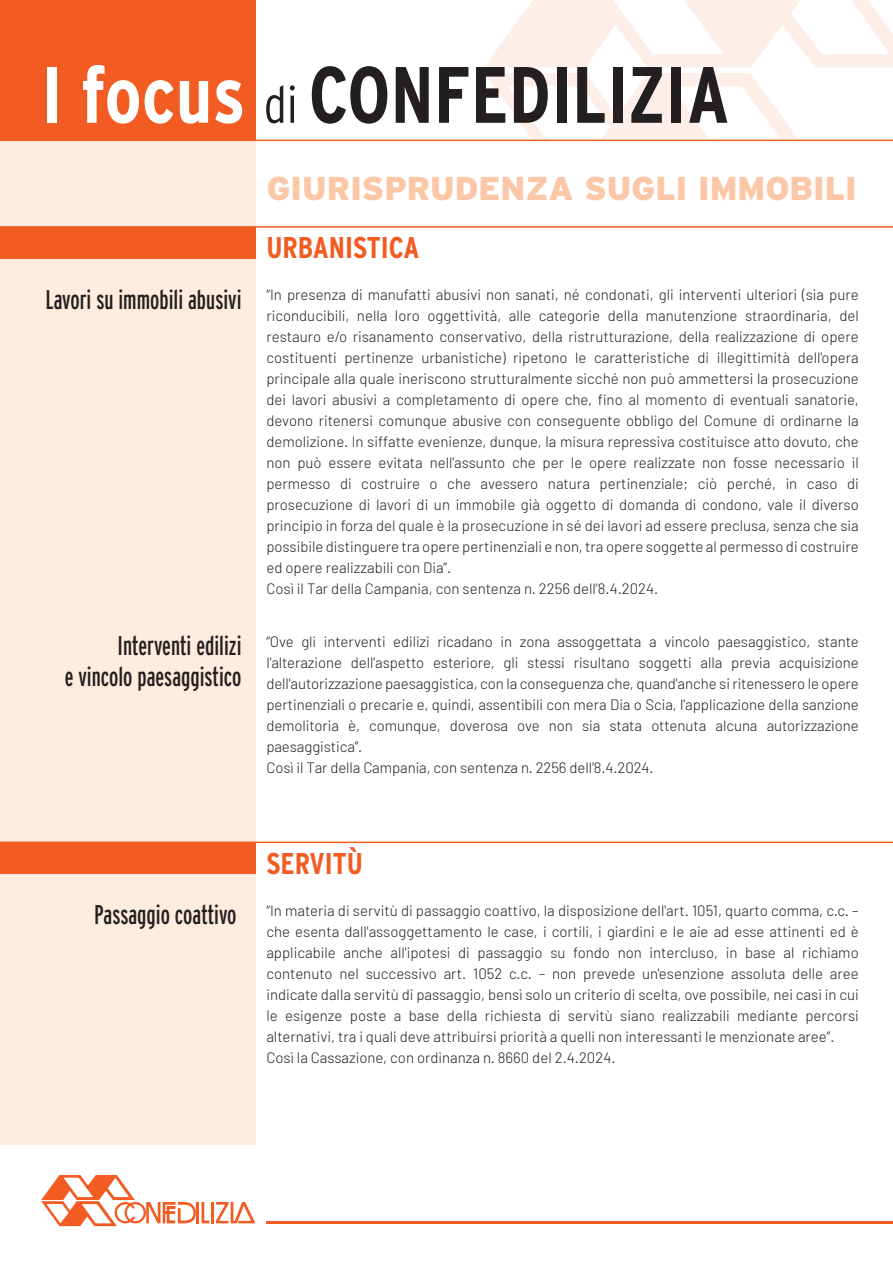
<style>
.page{position:relative;width:893px;height:1263px;background:#fff}
.page>*{position:absolute;margin:0;border:0;box-sizing:border-box;transform-origin:0 0}
.t1{font:700 condensed 79.65px "Interstate";color:#231f20}
.t2{font:900 33px "Interstate";color:#fbc7a7}
.t3{font:700 condensed 30px "Interstate";color:#f25b21}
.t4{font:extra-condensed 27px/30.5px "Interstate";color:#231f20;text-align:right}
.t5{font:300 15px/21px "Barlow";color:#231f20}
.s1{color:#fff}
.s2{font-weight:300;font-size:51.75px}
</style>
<div class="page">
<div style="left:0;top:0;width:255px;height:1144px;background:#feecdf"></div>
<hr style="left:267px;top:1221px;width:626px;height:2px;background:#f25b21">
<hr style="left:196px;top:1202px;width:3px;height:21px;background:#f25b21">
<svg style="left:202px;top:1202px;width:7px;height:21px"></svg>
<hr style="left:211px;top:1202px;width:3px;height:21px;background:#f25b21">
<svg style="left:216px;top:1202px;width:39px;height:21px"></svg>
<svg style="left:41px;top:1175px;width:155px;height:51px"></svg>
<svg style="left:484px;top:0;width:409px;height:67px"></svg>
<svg style="left:485px;top:73px;width:313px;height:66px"></svg>
<div style="left:0;top:0;width:255px;height:140px;background:#f25b21"></div>
<hr style="left:0;top:140px;width:893px;height:1px;background:#f25b21">
<hr style="left:0;top:226px;width:893px;height:2px;background:#f25b21">
<div style="left:0;top:227px;width:255px;height:31px;background:#f25b21"></div>
<hr style="left:0;top:841px;width:893px;height:2px;background:#f25b21">
<div style="left:0;top:842px;width:255px;height:32px;background:#f25b21"></div>
<h1 class="t1" style="left:41px;top:50px;width:690px"><span class="s1">I focus</span> <span class="s2">di</span> CONFEDILIZIA</h1>
<h2 class="t2" style="left:267px;top:169px;width:591px">GIURISPRUDENZA SUGLI IMMOBILI</h2>
<h3 class="t4" style="left:46px;top:284px;width:197px">Lavori su immobili abusivi</h3>
<h3 class="t4" style="left:65px;top:630px;width:178px">Interventi edilizi<br>e vincolo paesaggistico</h3>
<h3 class="t3" style="left:266px;top:231px;width:155px">URBANISTICA</h3>
<p class="t5" style="left:266px;top:284px;width:594px">“In presenza di manufatti abusivi non sanati, né condonati, gli interventi ulteriori (sia pure riconducibili, nella loro oggettività, alle categorie della manutenzione straordinaria, del restauro e/o risanamento conservativo, della ristrutturazione, della realizzazione di opere costituenti pertinenze urbanistiche) ripetono le caratteristiche di illegittimità dell'opera principale alla quale ineriscono strutturalmente sicché non può ammettersi la prosecuzione dei lavori abusivi a completamento di opere che, fino al momento di eventuali sanatorie, devono ritenersi comunque abusive con conseguente obbligo del Comune di ordinarne la demolizione. In siffatte evenienze, dunque, la misura repressiva costituisce atto dovuto, che non può essere evitata nell'assunto che per le opere realizzate non fosse necessario il permesso di costruire o che avessero natura pertinenziale; ciò perché, in caso di prosecuzione di lavori di un immobile già oggetto di domanda di condono, vale il diverso principio in forza del quale è la prosecuzione in sé dei lavori ad essere preclusa, senza che sia possibile distinguere tra opere pertinenziali e non, tra opere soggette al permesso di costruire ed opere realizzabili con Dia”.<br>Così il Tar della Campania, con sentenza n. 2256 dell’8.4.2024.</p>
<p class="t5" style="left:266px;top:630px;width:594px">“Ove gli interventi edilizi ricadano in zona assoggettata a vincolo paesaggistico, stante l'alterazione dell'aspetto esteriore, gli stessi risultano soggetti alla previa acquisizione dell'autorizzazione paesaggistica, con la conseguenza che, quand'anche si ritenessero le opere pertinenziali o precarie e, quindi, assentibili con mera Dia o Scia, l'applicazione della sanzione demolitoria è, comunque, doverosa ove non sia stata ottenuta alcuna autorizzazione paesaggistica”.<br>Così il Tar della Campania, con sentenza n. 2256 dell’8.4.2024.</p>
<h3 class="t4" style="left:94px;top:899px;width:144px">Passaggio coattivo</h3>
<h3 class="t3" style="left:266px;top:846px;width:98px">SERVITÙ</h3>
<p class="t5" style="left:266px;top:899px;width:594px">“In materia di servitù di passaggio coattivo, la disposizione dell'art. 1051, quarto comma, c.c. – che esenta dall'assoggettamento le case, i cortili, i giardini e le aie ad esse attinenti ed è applicabile anche all'ipotesi di passaggio su fondo non intercluso, in base al richiamo contenuto nel successivo art. 1052 c.c. – non prevede un'esenzione assoluta delle aree indicate dalla servitù di passaggio, bensì solo un criterio di scelta, ove possibile, nei casi in cui le esigenze poste a base della richiesta di servitù siano realizzabili mediante percorsi alternativi, tra i quali deve attribuirsi priorità a quelli non interessanti le menzionate aree”.<br>Così la Cassazione, con ordinanza n. 8660 del 2.4.2024.</p>
</div>
